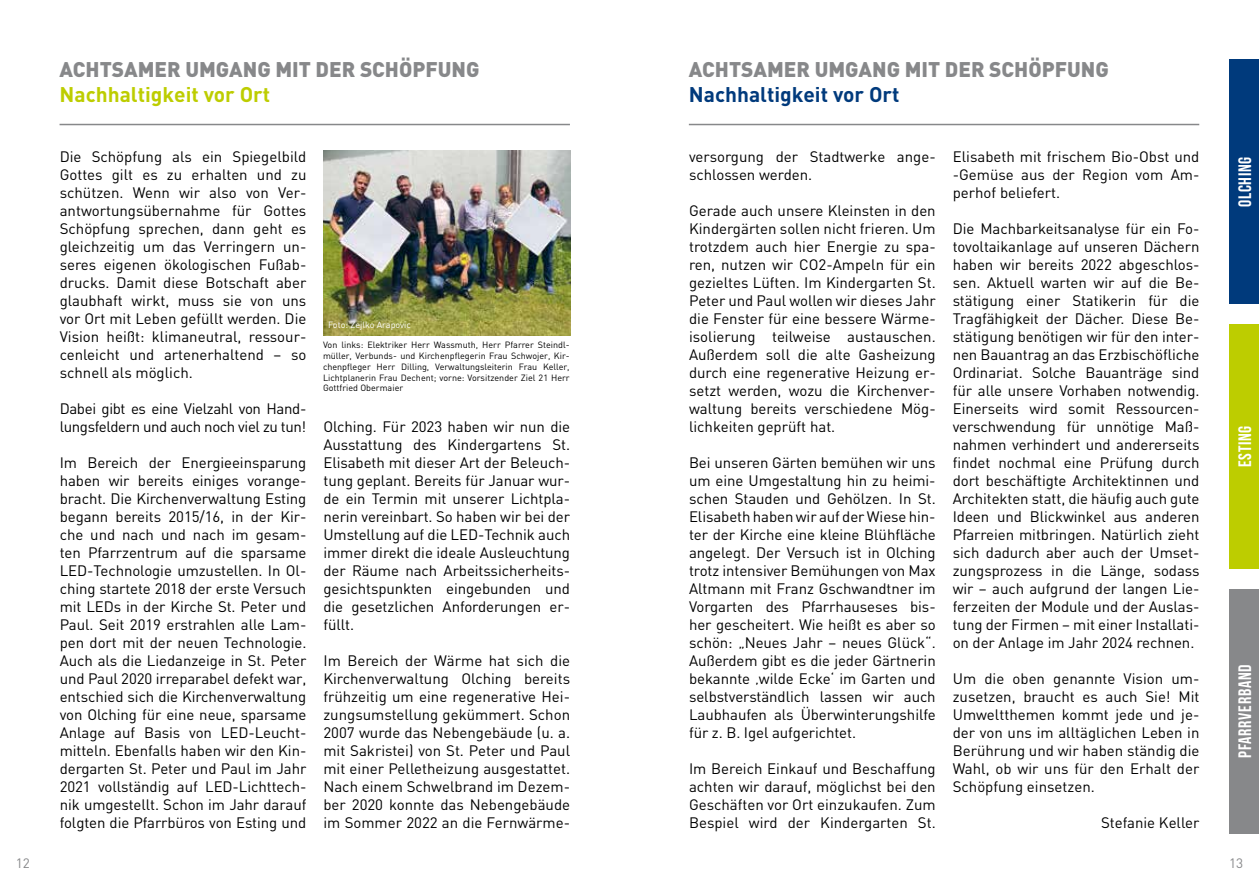
<style>
.page{position:relative;width:1259px;height:893px;background:#fff}
.page>*{position:absolute;margin:0;border:0;box-sizing:border-box;transform-origin:0 0}
.t1{font:900 21px "DIN";color:#87888a}
.t2{font:700 21px "DIN";color:#003a7c}
.t3{font:700 21px "DIN";color:#bdcd00}
.t4{font:18px "Bebas Neue";letter-spacing:.04em;color:#fff}
.t5{font:15px/18px "DIN";color:#000;text-align:justify}
.t6{font:15px/18px "DIN";letter-spacing:-.025em;color:#000}
.t7{font:13.5px "DIN";color:#87888a}
.t8{font:9px/10.8px "DIN";color:#000;text-align:justify}
.t9{font:9px "DIN";color:#fff}
</style>
<div class="page">
<div style="left:1229px;top:589px;width:30px;height:244px;background:#87888a"></div>
<div style="left:1229px;top:324px;width:30px;height:245px;background:#bdcd00"></div>
<div style="left:1229px;top:60px;width:30px;height:244px;background:#003a7c"></div>
<hr style="left:689px;top:124px;width:510px;height:1px;background:#87888a">
<hr style="left:60px;top:124px;width:510px;height:1px;background:#87888a">
<img style="left:324px;top:150px;width:246px;height:186px">
<h1 class="t1" style="left:60px;top:55px;width:421px">ACHTSAMER UMGANG MIT DER SCHÖPFUNG</h1>
<h1 class="t3" style="left:60px;top:80px;width:212px">Nachhaltigkeit vor Ort</h1>
<p class="t5" style="left:60px;top:148px;width:248px">Die Schöpfung als ein Spiegelbild Gottes gilt es zu erhalten und zu schützen. Wenn wir also von Ver&shy;antwortungsübernahme für Gottes Schöpfung sprechen, dann geht es gleichzeitig um das Verringern un&shy;seres eigenen ökologischen Fußab&shy;drucks. Damit diese Botschaft aber glaubhaft wirkt, muss sie von uns vor Ort mit Leben gefüllt werden. Die Vision heißt: klimaneutral, ressour&shy;cenleicht und artenerhaltend – so schnell als möglich.</p>
<p class="t6" style="left:60px;top:400px;width:248px">Dabei gibt es eine Vielzahl von Hand&shy;lungsfeldern und auch noch viel zu tun!</p>
<p class="t5" style="left:60px;top:454px;width:248px">Im Bereich der Energieeinsparung haben wir bereits einiges vorange&shy;bracht. Die Kirchenverwaltung Esting begann bereits 2015/16, in der Kir&shy;che und nach und nach im gesam&shy;ten Pfarrzentrum auf die sparsame LED-Technologie umzustellen. In Ol&shy;ching startete 2018 der erste Versuch mit LEDs in der Kirche St. Peter und Paul. Seit 2019 erstrahlen alle Lam&shy;pen dort mit der neuen Technologie.<br>Auch als die Liedanzeige in St. Peter und Paul 2020 irreparabel defekt war, entschied sich die Kirchenverwaltung von Olching für eine neue, sparsame Anlage auf Basis von LED-Leucht&shy;mitteln. Ebenfalls haben wir den Kin&shy;dergarten St. Peter und Paul im Jahr 2021 vollständig auf LED-Lichttech&shy;nik umgestellt. Schon im Jahr darauf folgten die Pfarrbüros von Esting und</p>
<p class="t9" style="left:328px;top:320px;width:84px">Foto: Zejlko Arapovic</p>
<p class="t8" style="left:323px;top:340px;width:248px">Von links: Elektriker Herr Wassmuth, Herr Pfarrer Steindl&shy;müller, Verbunds- und Kirchenpflegerin Frau Schwojer, Kir&shy;chenpfleger Herr Dilling, Verwaltungsleiterin Frau Keller, Lichtplanerin Frau Dechent; vorne: Vorsitzender Ziel 21 Herr Gottfried Obermaier</p>
<p class="t5" style="left:323px;top:418px;width:248px">Olching. Für 2023 haben wir nun die Ausstattung des Kindergartens St.<br>Elisabeth mit dieser Art der Beleuch&shy;tung geplant. Bereits für Januar wur&shy;de ein Termin mit unserer Lichtpla&shy;nerin vereinbart. So haben wir bei der Umstellung auf die LED-Technik auch immer direkt die ideale Ausleuchtung der Räume nach Arbeitssicherheits&shy;gesichtspunkten eingebunden und die gesetzlichen Anforderungen er&shy;füllt.</p>
<p class="t5" style="left:323px;top:652px;width:248px">Im Bereich der Wärme hat sich die Kirchenverwaltung Olching bereits frühzeitig um eine regenerative Hei&shy;zungsumstellung gekümmert. Schon 2007 wurde das Nebengebäude (u. a. mit Sakristei) von St. Peter und Paul mit einer Pelletheizung ausgestattet.<br>Nach einem Schwelbrand im Dezem&shy;ber 2020 konnte das Nebengebäude im Sommer 2022 an die Fernwärme-</p>
<h1 class="t1" style="left:689px;top:55px;width:421px">ACHTSAMER UMGANG MIT DER SCHÖPFUNG</h1>
<h1 class="t2" style="left:689px;top:80px;width:212px">Nachhaltigkeit vor Ort</h1>
<p class="t5" style="left:689px;top:148px;width:248px">versorgung der Stadtwerke ange&shy;schlossen werden.</p>
<p class="t5" style="left:689px;top:202px;width:248px">Gerade auch unsere Kleinsten in den Kindergärten sollen nicht frieren. Um trotzdem auch hier Energie zu spa&shy;ren, nutzen wir CO2-Ampeln für ein gezieltes Lüften. Im Kindergarten St.<br>Peter und Paul wollen wir dieses Jahr die Fenster für eine bessere Wärme&shy;isolierung teilweise austauschen.<br>Außerdem soll die alte Gasheizung durch eine regenerative Heizung er&shy;setzt werden, wozu die Kirchenver&shy;waltung bereits verschiedene Mög&shy;lichkeiten geprüft hat.</p>
<p class="t5" style="left:689px;top:454px;width:248px">Bei unseren Gärten bemühen wir uns um eine Umgestaltung hin zu heimi&shy;schen Stauden und Gehölzen. In St.<br>Elisabeth haben wir auf der Wiese hin&shy;ter der Kirche eine kleine Blühfläche angelegt. Der Versuch ist in Olching trotz intensiver Bemühungen von Max Altmann mit Franz Gschwandtner im Vorgarten des Pfarrhauseses bis&shy;her gescheitert. Wie heißt es aber so schön: „Neues Jahr – neues Glück“.<br>Außerdem gibt es die jeder Gärtnerin bekannte ‚wilde Ecke‘ im Garten und selbstverständlich lassen wir auch Laubhaufen als Überwinterungshilfe für z. B. Igel aufgerichtet.</p>
<p class="t5" style="left:689px;top:760px;width:248px">Im Bereich Einkauf und Beschaffung achten wir darauf, möglichst bei den Geschäften vor Ort einzukaufen. Zum Bespiel wird der Kindergarten St.</p>
<p class="t5" style="left:952px;top:148px;width:248px">Elisabeth mit frischem Bio-Obst und -Gemüse aus der Region vom Am&shy;perhof beliefert.</p>
<p class="t5" style="left:952px;top:220px;width:248px">Die Machbarkeitsanalyse für ein Fo&shy;tovoltaikanlage auf unseren Dächern haben wir bereits 2022 abgeschlos&shy;sen. Aktuell warten wir auf die Be&shy;stätigung einer Statikerin für die Tragfähigkeit der Dächer. Diese Be&shy;stätigung benötigen wir für den inter&shy;nen Bauantrag an das Erzbischöfliche Ordinariat. Solche Bauanträge sind für alle unsere Vorhaben notwendig.<br>Einerseits wird somit Ressourcen&shy;verschwendung für unnötige Maß&shy;nahmen verhindert und andererseits findet nochmal eine Prüfung durch dort beschäftigte Architektinnen und Architekten statt, die häufig auch gute Ideen und Blickwinkel aus anderen Pfarreien mitbringen. Natürlich zieht sich dadurch aber auch der Umset&shy;zungsprozess in die Länge, sodass wir – auch aufgrund der langen Lie&shy;ferzeiten der Module und der Auslas&shy;tung der Firmen – mit einer Installati&shy;on der Anlage im Jahr 2024 rechnen.</p>
<p class="t5" style="left:952px;top:670px;width:248px">Um die oben genannte Vision um&shy;zusetzen, braucht es auch Sie! Mit Umweltthemen kommt jede und je&shy;der von uns im alltäglichen Leben in Berührung und wir haben ständig die Wahl, ob wir uns für den Erhalt der Schöpfung einsetzen.</p>
<p class="t5" style="left:1101px;top:814px;width:100px">Stefanie Keller</p>
<p class="t4" style="left:1235px;top:207px;width:52px;rotate:-90deg">OLCHING</p>
<p class="t4" style="left:1235px;top:467px;width:43px;rotate:-90deg">ESTING</p>
<p class="t4" style="left:1235px;top:758px;width:95px;rotate:-90deg">PFARRVERBAND</p>
<p class="t7" style="left:16px;top:856px;width:16px">12</p>
<p class="t7" style="left:1229px;top:856px;width:16px">13</p>
</div>
